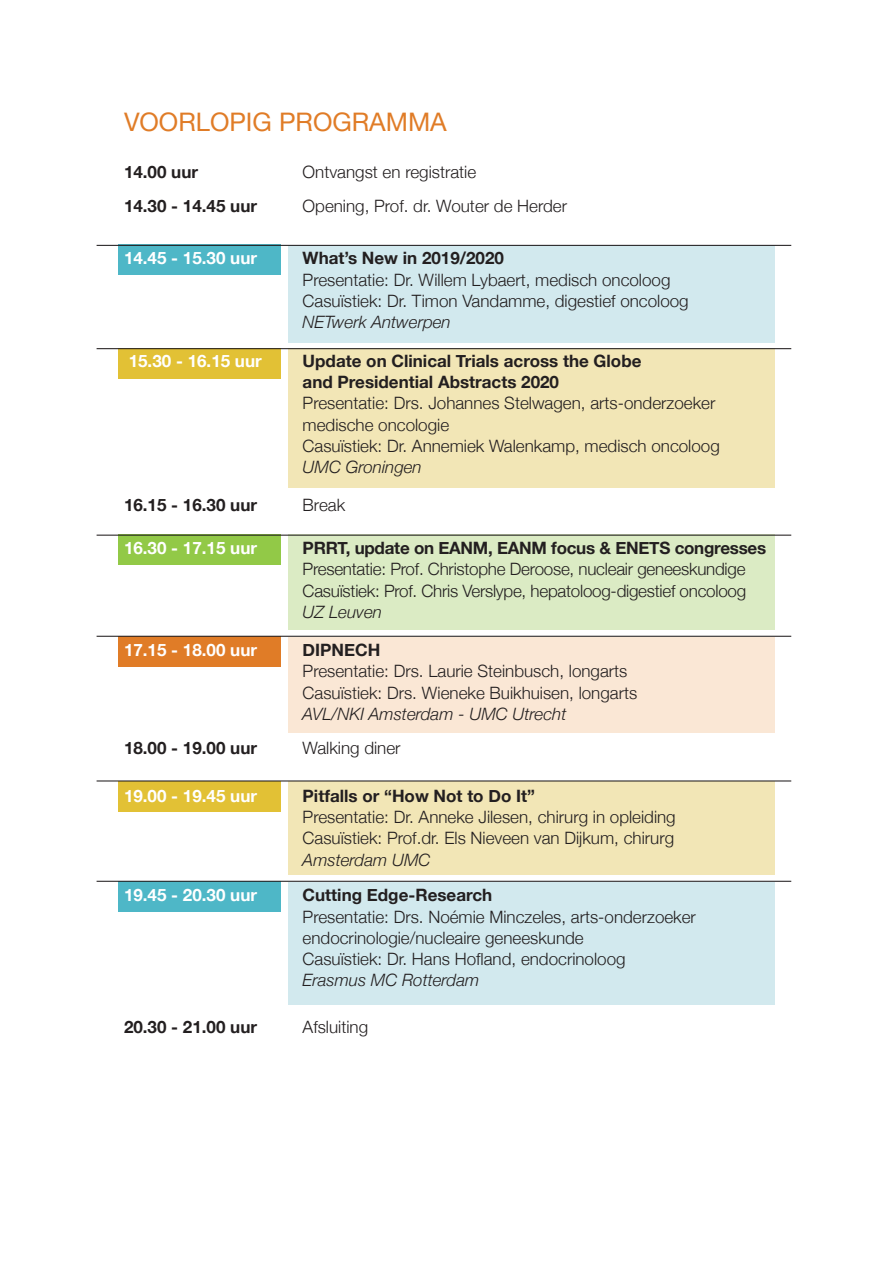
<style>
.page{position:relative;width:893px;height:1263px;background:#fff}
.page>*{position:absolute;margin:0;border:0;box-sizing:border-box;transform-origin:0 0}
.t1{font:25.5px "Helvetica Neue";color:#e07c27}
.t2{font:300 16.95px "Helvetica Neue";color:#231f20}
.t3{font:700 16.95px "Helvetica Neue";color:#231f20}
.t4{font:italic 300 16.95px "Helvetica Neue";color:#231f20}
.t5{font:700 16.95px "Helvetica Neue";color:#fff}
</style>
<div class="page">
<div style="left:118px;top:245px;width:162px;height:30px;background:#4eb7c7"></div>
<div style="left:118px;top:882px;width:162px;height:30px;background:#4eb7c7"></div>
<div style="left:118px;top:348px;width:162px;height:30px;background:#e2c135"></div>
<div style="left:118px;top:781px;width:162px;height:31px;background:#e2c135"></div>
<div style="left:118px;top:535px;width:162px;height:30px;background:#92c947"></div>
<div style="left:118px;top:637px;width:162px;height:30px;background:#e07c27"></div>
<div style="left:288px;top:245px;width:487px;height:97px;background:#d2e9ee"></div>
<div style="left:288px;top:882px;width:487px;height:122px;background:#d2e9ee"></div>
<div style="left:288px;top:348px;width:487px;height:139px;background:#f2e6b6"></div>
<div style="left:288px;top:781px;width:487px;height:94px;background:#f2e6b6"></div>
<div style="left:288px;top:535px;width:487px;height:95px;background:#dbebc4"></div>
<div style="left:288px;top:637px;width:487px;height:95px;background:#fae7d5"></div>
<hr style="left:97px;top:348px;width:694px;height:1px;background:#231f20">
<hr style="left:97px;top:535px;width:694px;height:1px;background:#231f20">
<hr style="left:97px;top:636px;width:694px;height:1px;background:#231f20">
<hr style="left:97px;top:780px;width:694px;height:1px;background:#231f20">
<hr style="left:97px;top:881px;width:694px;height:1px;background:#231f20">
<hr style="left:97px;top:245px;width:694px;height:1px;background:#231f20">
<p class="t1" style="left:124px;top:104px;width:324px">VOORLOPIG PROGRAMMA</p>
<p class="t3" style="left:124px;top:159px;width:76px">14.00 uur</p>
<p class="t2" style="left:303px;top:158px;width:175px">Ontvangst en registratie</p>
<p class="t3" style="left:124px;top:193px;width:135px">14.30 - 14.45 uur</p>
<p class="t2" style="left:303px;top:192px;width:266px">Opening, Prof. dr. Wouter de Herder</p>
<p class="t5" style="left:124px;top:245px;width:135px">14.45 - 15.30 uur</p>
<p class="t3" style="left:303px;top:245px;width:203px">What’s New in 2019/2020</p>
<p class="t2" style="left:303px;top:266px;width:369px">Presentatie: Dr. Willem Lybaert, medisch oncoloog</p>
<p class="t2" style="left:303px;top:287px;width:388px">Casuïstiek: Dr. Timon Vandamme, digestief oncoloog</p>
<p class="t4" style="left:303px;top:309px;width:150px">NETwerk Antwerpen</p>
<p class="t5" style="left:129px;top:347px;width:135px">15.30 - 16.15 uur</p>
<p class="t3" style="left:303px;top:347px;width:340px">Update on Clinical Trials across the Globe</p>
<p class="t3" style="left:303px;top:369px;width:258px">and Presidential Abstracts 2020</p>
<p class="t2" style="left:303px;top:390px;width:414px">Presentatie: Drs. Johannes Stelwagen, arts-onderzoeker</p>
<p class="t2" style="left:303px;top:411px;width:148px">medische oncologie</p>
<p class="t2" style="left:303px;top:432px;width:419px">Casuïstiek: Dr. Annemiek Walenkamp, medisch oncoloog</p>
<p class="t4" style="left:303px;top:454px;width:121px">UMC Groningen</p>
<p class="t3" style="left:124px;top:492px;width:135px">16.15 - 16.30 uur</p>
<p class="t2" style="left:303px;top:492px;width:44px">Break</p>
<p class="t5" style="left:124px;top:535px;width:135px">16.30 - 17.15 uur</p>
<p class="t3" style="left:303px;top:535px;width:465px">PRRT, update on EANM, EANM focus &amp; ENETS congresses</p>
<p class="t2" style="left:303px;top:555px;width:444px">Presentatie: Prof. Christophe Deroose, nucleair geneeskundige</p>
<p class="t2" style="left:303px;top:577px;width:445px">Casuïstiek: Prof. Chris Verslype, hepatoloog-digestief oncoloog</p>
<p class="t4" style="left:303px;top:598px;width:81px">UZ Leuven</p>
<p class="t5" style="left:124px;top:637px;width:135px">17.15 - 18.00 uur</p>
<p class="t3" style="left:303px;top:637px;width:79px">DIPNECH</p>
<p class="t2" style="left:303px;top:658px;width:326px">Presentatie: Drs. Laurie Steinbusch, longarts</p>
<p class="t2" style="left:303px;top:679px;width:336px">Casuïstiek: Drs. Wieneke Buikhuisen, longarts</p>
<p class="t4" style="left:303px;top:700px;width:265px">AVL/NKI Amsterdam - UMC Utrecht</p>
<p class="t3" style="left:124px;top:734px;width:135px">18.00 - 19.00 uur</p>
<p class="t2" style="left:303px;top:734px;width:99px">Walking diner</p>
<p class="t5" style="left:124px;top:782px;width:135px">19.00 - 19.45 uur</p>
<p class="t3" style="left:303px;top:782px;width:234px">Pitfalls or “How Not to Do It”</p>
<p class="t2" style="left:303px;top:803px;width:375px">Presentatie: Dr. Anneke Jilesen, chirurg in opleiding</p>
<p class="t2" style="left:303px;top:824px;width:373px">Casuïstiek: Prof.dr. Els Nieveen van Dijkum, chirurg</p>
<p class="t4" style="left:303px;top:846px;width:129px">Amsterdam UMC</p>
<p class="t5" style="left:124px;top:882px;width:135px">19.45 - 20.30 uur</p>
<p class="t3" style="left:303px;top:882px;width:191px">Cutting Edge-Research</p>
<p class="t2" style="left:303px;top:903px;width:395px">Presentatie: Drs. Noémie Minczeles, arts-onderzoeker</p>
<p class="t2" style="left:303px;top:924px;width:283px">endocrinologie/nucleaire geneeskunde</p>
<p class="t2" style="left:303px;top:945px;width:324px">Casuïstiek: Dr. Hans Hofland, endocrinoloog</p>
<p class="t4" style="left:303px;top:967px;width:178px">Erasmus MC Rotterdam</p>
<p class="t3" style="left:124px;top:1014px;width:135px">20.30 - 21.00 uur</p>
<p class="t2" style="left:303px;top:1013px;width:67px">Afsluiting</p>
</div>
